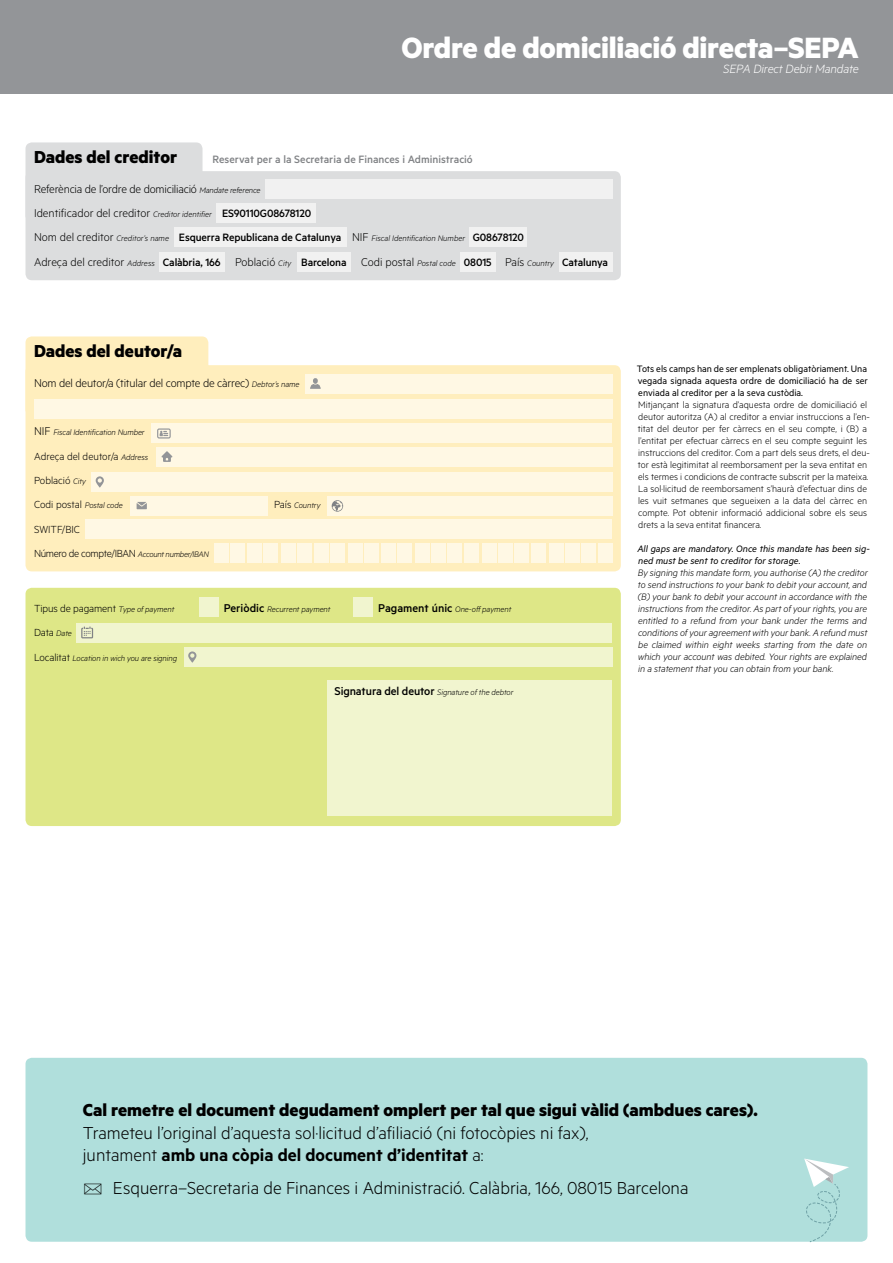
<style>
.page{position:relative;width:893px;height:1263px;background:#fff}
.page>*{position:absolute;margin:0;border:0;box-sizing:border-box;transform-origin:0 0}
.t1{font:700 33px "Metric";letter-spacing:-.01em;color:#fff}
.t2{font:300 19.5px/22.5px "Metric";color:#000}
.t3{font:700 19.5px "Metric";color:#000}
.t4{font:italic 300 13.5px "Metric";letter-spacing:-.01em;color:#fff}
.t5{font:300 12.75px/24.3px "Metric";letter-spacing:-.015em;color:#000}
.t6{font:500 12px "Metric";color:#808285}
.t7{font:300 11.55px/24.5px "Metric";letter-spacing:-.01em;color:#000}
.t8{font:300 11.55px/24.3px "Metric";letter-spacing:-.03em;color:#000}
.t9{font:300 10.5px/12px "Metric";color:#000}
.t10{font:italic 300 10.5px/12px "Metric";letter-spacing:-.005em;color:#000;text-align:justify}
.t11{font:10.5px/12px "Metric";color:#000;text-align:justify}
.t12{font:italic 10.5px/12px "Metric";color:#000}
.t13{font:italic 300 9px "Metric";letter-spacing:-.01em;color:#000}
.s1{font-style:italic;font-size:9px}
.s2{font-weight:500;font-size:12px}
.s3{font-style:normal;font-size:12.75px}
.s4{font-weight:500;font-style:normal;font-size:12px}
.s5{font-style:normal;font-size:11.55px}
.s6{font-weight:500;font-style:normal;font-size:12.75px}
.s7{font-weight:600}
</style>
<div class="page">
<div style="left:26px;top:1058px;width:841px;height:184px;background:#b0dfdc;border-radius:6px"></div>
<svg style="left:804px;top:1158px;width:45px;height:84px"></svg>
<div style="left:0;top:0;width:893px;height:94px;background:#939598"></div>
<div style="left:26px;top:365px;width:595px;height:206px;background:#ffeebd;border-radius:6px"></div>
<div style="left:91px;top:472px;width:521px;height:19px;background:#fff8e4"></div>
<div style="left:131px;top:496px;width:137px;height:19px;background:#fff8e4"></div>
<div style="left:156px;top:447px;width:456px;height:20px;background:#fff8e4"></div>
<div style="left:26px;top:171px;width:595px;height:109px;background:#dcddde;border-radius:6px"></div>
<div style="left:559px;top:252px;width:53px;height:19px;background:#f1f1f1"></div>
<div style="left:26px;top:142px;width:176px;height:80px;background:#dcddde;border-radius:6px"></div>
<div style="left:216px;top:204px;width:99px;height:19px;background:#f1f1f1"></div>
<div style="left:174px;top:227px;width:173px;height:20px;background:#f1f1f1"></div>
<div style="left:159px;top:252px;width:66px;height:19px;background:#f1f1f1"></div>
<div style="left:297px;top:252px;width:54px;height:19px;background:#f1f1f1"></div>
<div style="left:265px;top:179px;width:347px;height:20px;background:#f1f1f1"></div>
<div style="left:469px;top:227px;width:58px;height:20px;background:#f1f1f1"></div>
<div style="left:460px;top:252px;width:35px;height:19px;background:#f1f1f1"></div>
<div style="left:26px;top:336px;width:182px;height:80px;background:#ffeebd;border-radius:6px"></div>
<div style="left:151px;top:424px;width:461px;height:19px;background:#fff8e4"></div>
<div style="left:305px;top:374px;width:307px;height:19px;background:#fff8e4"></div>
<div style="left:34px;top:399px;width:578px;height:19px;background:#fff8e4"></div>
<div style="left:327px;top:496px;width:285px;height:19px;background:#fff8e4"></div>
<svg style="left:310px;top:378px;width:11px;height:11px"></svg>
<svg style="left:162px;top:451px;width:10px;height:11px"></svg>
<svg style="left:96px;top:476px;width:8px;height:12px"></svg>
<svg style="left:137px;top:502px;width:10px;height:7px"></svg>
<svg style="left:157px;top:428px;width:14px;height:10px"></svg>
<div style="left:86px;top:520px;width:526px;height:19px;background:#fff8e4"></div>
<svg style="left:332px;top:500px;width:11px;height:12px"></svg>
<div style="left:214px;top:543px;width:15px;height:20px;background:#fff8e4"></div>
<div style="left:231px;top:543px;width:14px;height:20px;background:#fff8e4"></div>
<div style="left:247px;top:543px;width:14px;height:20px;background:#fff8e4"></div>
<div style="left:263px;top:543px;width:15px;height:20px;background:#fff8e4"></div>
<div style="left:281px;top:543px;width:15px;height:20px;background:#fff8e4"></div>
<div style="left:298px;top:543px;width:14px;height:20px;background:#fff8e4"></div>
<div style="left:314px;top:543px;width:14px;height:20px;background:#fff8e4"></div>
<div style="left:330px;top:543px;width:15px;height:20px;background:#fff8e4"></div>
<div style="left:348px;top:543px;width:15px;height:20px;background:#fff8e4"></div>
<div style="left:364px;top:543px;width:15px;height:20px;background:#fff8e4"></div>
<div style="left:381px;top:543px;width:14px;height:20px;background:#fff8e4"></div>
<div style="left:397px;top:543px;width:15px;height:20px;background:#fff8e4"></div>
<div style="left:415px;top:543px;width:15px;height:20px;background:#fff8e4"></div>
<div style="left:431px;top:543px;width:15px;height:20px;background:#fff8e4"></div>
<div style="left:448px;top:543px;width:14px;height:20px;background:#fff8e4"></div>
<div style="left:464px;top:543px;width:14px;height:20px;background:#fff8e4"></div>
<div style="left:482px;top:543px;width:14px;height:20px;background:#fff8e4"></div>
<div style="left:498px;top:543px;width:15px;height:20px;background:#fff8e4"></div>
<div style="left:515px;top:543px;width:14px;height:20px;background:#fff8e4"></div>
<div style="left:531px;top:543px;width:14px;height:20px;background:#fff8e4"></div>
<div style="left:549px;top:543px;width:14px;height:20px;background:#fff8e4"></div>
<div style="left:565px;top:543px;width:15px;height:20px;background:#fff8e4"></div>
<div style="left:582px;top:543px;width:14px;height:20px;background:#fff8e4"></div>
<div style="left:598px;top:543px;width:14px;height:20px;background:#fff8e4"></div>
<div style="left:26px;top:588px;width:595px;height:238px;background:#dee787;border-radius:6px"></div>
<div style="left:77px;top:623px;width:535px;height:19px;background:#f1f5cf"></div>
<div style="left:184px;top:647px;width:428px;height:19px;background:#f1f5cf"></div>
<div style="left:327px;top:680px;width:285px;height:136px;background:#f1f5cf"></div>
<svg style="left:81px;top:626px;width:12px;height:12px"></svg>
<svg style="left:188px;top:651px;width:8px;height:12px"></svg>
<div style="left:199px;top:597px;width:19px;height:19px;background:#f1f5cf"></div>
<div style="left:354px;top:597px;width:19px;height:19px;background:#f1f5cf"></div>
<h1 class="t1" style="left:401px;top:27px;width:459px">Ordre de domiciliació directa–SEPA</h1>
<p class="t4" style="left:723px;top:60px;width:137px">SEPA Direct Debit Mandate</p>
<h2 class="t3" style="left:34px;top:145px;width:145px">Dades del creditor</h2>
<p class="t6" style="left:213px;top:152px;width:262px">Reservat per a la Secretaria de Finances i Administració</p>
<p class="t5" style="left:34px;top:176px;width:279px">Referència de l’ordre de domiciliació <span class="s1">Mandate reference<br></span>Identificador del creditor <span class="s1">Creditor identifier</span> <span class="s2">ES90110G08678120</span></p>
<p class="t13" style="left:34px;top:233px;width:491px"><span class="s3">Nom del creditor</span> Creditor’s name <span class="s4">Esquerra Republicana de Catalunya</span> <span class="s3">NIF</span> Fiscal Identification Number <span class="s4">G08678120</span></p>
<p class="t5" style="left:34px;top:249px;width:576px">Adreça del creditor <span class="s1">Address</span> <span class="s2">Calàbria, 166</span> Població <span class="s1">City</span> <span class="s2">Barcelona</span> Codi postal <span class="s1">Postal code</span> <span class="s2">08015</span> País <span class="s1">Country</span> <span class="s2">Catalunya</span></p>
<h2 class="t3" style="left:34px;top:339px;width:150px">Dades del deutor/a</h2>
<p class="t5" style="left:34px;top:370px;width:267px">Nom del deutor/a (titular del compte de càrrec) <span class="s1">Debtor’s name</span></p>
<p class="t13" style="left:34px;top:427px;width:112px"><span class="s3">NIF</span> Fiscal Identification Number</p>
<p class="t7" style="left:34px;top:443px;width:116px">Adreça del deutor/a <span class="s1">Address<br></span>Població <span class="s1">City<br></span>Codi postal <span class="s1">Postal code</span></p>
<p class="t13" style="left:274px;top:500px;width:48px"><span class="s5">País</span> Country</p>
<p class="t8" style="left:34px;top:517px;width:177px">SWITF/BIC<br>Número de compte/IBAN <span class="s1">Account number/IBAN</span></p>
<p class="t7" style="left:34px;top:595px;width:142px">Tipus de pagament <span class="s1">Type of payment</span></p>
<p class="t13" style="left:224px;top:604px;width:108px"><span class="s6">Periòdic</span> Recurrent payment</p>
<p class="t13" style="left:378px;top:604px;width:135px"><span class="s6">Pagament únic</span> One-off payment</p>
<p class="t7" style="left:34px;top:620px;width:39px">Data <span class="s1">Date</span></p>
<p class="t13" style="left:34px;top:652px;width:145px"><span class="s5">Localitat</span> Location in wich you are signing</p>
<p class="t13" style="left:334px;top:687px;width:180px"><span class="s6">Signatura del deutor</span> Signature of the debtor</p>
<p class="t11" style="left:637px;top:362px;width:233px">Tots els camps han de ser emplenats obligatòriament. Una vegada signada aquesta ordre de domiciliació ha de ser enviada al creditor per a la seva custòdia.</p>
<p class="t9" style="left:638px;top:398px;width:233px">Mitjançant la signatura d’aquesta ordre de domiciliació el deutor autoritza (A) al creditor a enviar instruccions a l’en&shy;titat del deutor per fer càrrecs en el seu compte, i (B) a l’entitat per efectuar càrrecs en el seu compte seguint les instruccions del creditor. Com a part dels seus drets, el deu&shy;tor està legitimitat al reemborsament per la seva entitat en els termes i condicions de contracte subscrit per la mateixa.<br>La sol·licitud de reemborsament s’haurà d’efectuar dins de les vuit setmanes que segueixen a la data del càrrec en compte. Pot obtenir informació addicional sobre els seus drets a la seva entitat financera.</p>
<p class="t12" style="left:637px;top:542px;width:234px">All gaps are mandatory. Once this mandate has been sig&shy;ned must be sent to creditor for storage.</p>
<p class="t10" style="left:638px;top:566px;width:231px">By signing this mandate form, you authorise (A) the creditor to send instructions to your bank to debit your account, and (B) your bank to debit your account in accordance with the instructions from the creditor. As part of your rights, you are entitled to a refund from your bank under the terms and conditions of your agreement with your bank. A refund must be claimed within eight weeks starting from the date on which your account was debited. Your rights are explained in a statement that you can obtain from your bank.</p>
<h2 class="t3" style="left:83px;top:1098px;width:676px">Cal remetre el document degudament omplert per tal que sigui vàlid (ambdues cares).</h2>
<h2 class="t2" style="left:83px;top:1120px;width:507px">Trameteu l’original d’aquesta sol·licitud d’afiliació (ni fotocòpies ni fax), juntament <span class="s7">amb una còpia del document d’identitat</span> a:</h2>
<h2 class="t2" style="left:83px;top:1176px;width:607px">◆ Esquerra–Secretaria de Finances i Administració. Calàbria, 166, 08015 Barcelona</h2>
</div>
